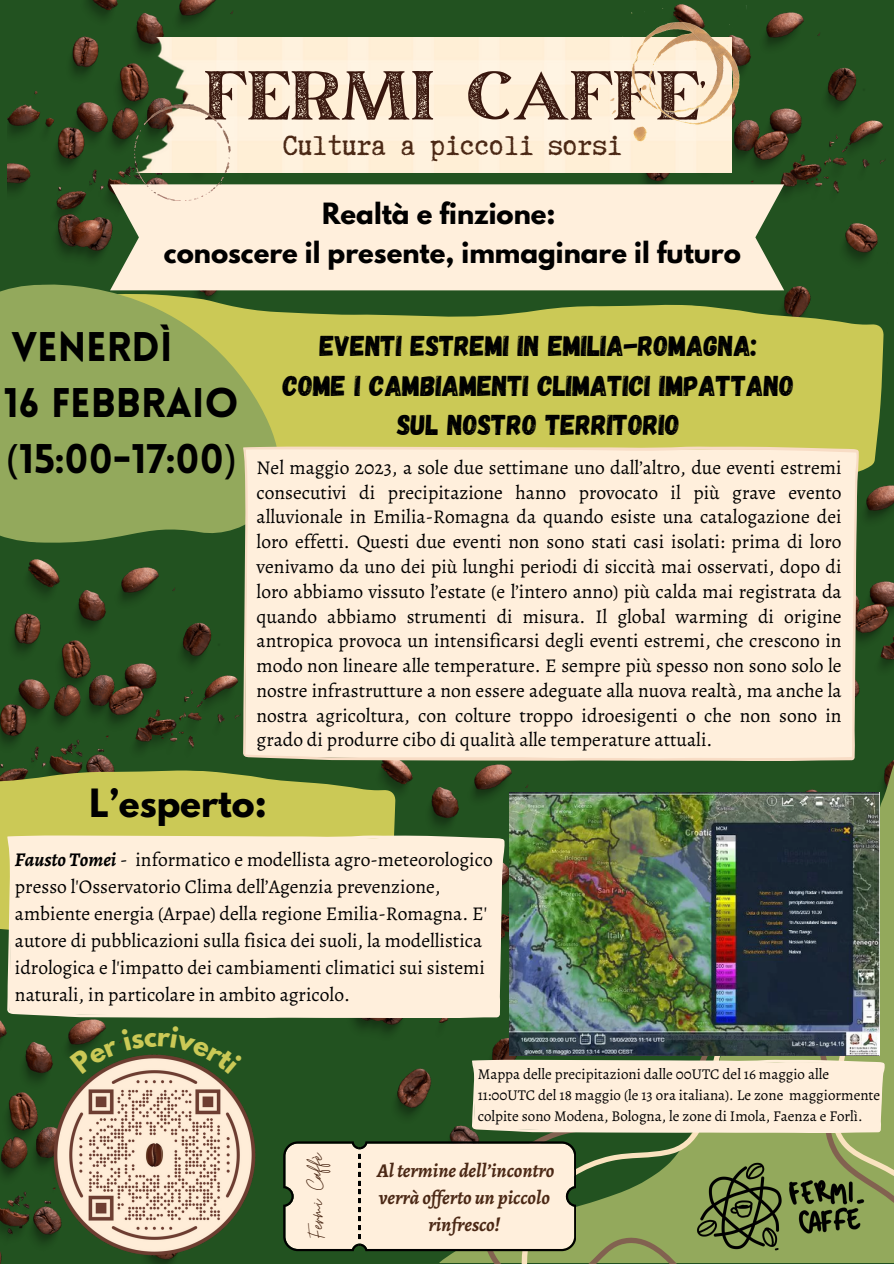
<style>
.page{position:relative;width:894px;height:1264px;background:#fff}
.page>*{position:absolute;margin:0;border:0;box-sizing:border-box;transform-origin:0 0}
.t1{font:82.5px "March Rough";color:#39170e}
.t2{font:900 40.5px/56.2px "Lovelo";color:#000}
.t3{font:700 34.5px "League Spartan";color:#000}
.t4{font:33.15px "Truetypewriter Polygl OTT";color:#4b2815}
.t5{font:28.65px/39.3px "Gagalin";color:#000;text-align:center}
.t6{font:27px "Moon Time";color:#4b2815}
.t7{font:700 25.95px "League Spartan";color:#000}
.t8{font:19.5px/24.8px "Alegreya";color:#000;text-align:justify}
.t9{font:italic 700 19.5px/27px "Alegreya";color:#4b2815;text-align:center}
.t10{font:15px/20.7px "Alegreya";color:#000}
.s1{font-family:"Noto Sans";font-weight:400}
.s2{font-weight:700;font-style:italic}
</style>
<div class="page">
<div style="left:0;top:0;width:893px;height:1263px;background:#225220"></div>
<img style="left:594px;top:5px;width:292px;height:256px">
<img style="left:7px;top:0;width:294px;height:259px">
<div style="left:110px;top:184px;width:673px;height:88px;background:#ffefdc"></div>
<img style="left:858px;top:485px;width:35px;height:209px">
<img style="left:353px;top:761px;width:86px;height:355px">
<svg style="left:439px;top:760px;width:454px;height:191px"></svg>
<svg style="left:441px;top:978px;width:452px;height:285px;fill:#93a95c"></svg>
<svg style="left:113px;top:272px;width:771px;height:253px;background:#b5b95a"></svg>
<svg style="left:0;top:284px;width:279px;height:258px;background:#94a85a"></svg>
<img style="left:0;top:1019px;width:176px;height:244px">
<img style="left:0;top:559px;width:241px;height:178px">
<div style="left:243px;top:446px;width:615px;height:315px;background:#ffefdc"></div>
<svg style="left:0;top:737px;width:396px;height:193px;fill:#cbc956"></svg>
<div style="left:7px;top:835px;width:497px;height:183px;background:#ffefdc"></div>
<div style="left:134px;top:37px;width:596px;height:135px;background:#fff0db"></div>
<img style="left:134px;top:105px;width:96px;height:95px">
<img style="left:609px;top:5px;width:137px;height:136px">
<svg style="left:283px;top:1141px;width:292px;height:110px;background:#ebdecb"></svg>
<img style="left:509px;top:792px;width:370px;height:263px">
<div style="left:471px;top:1059px;width:413px;height:74px;background:#ffefdc"></div>
<img style="left:53px;top:1054px;width:202px;height:201px">
<svg style="left:69px;top:1025px;width:174px;height:49px"></svg>
<h1 class="t1" style="left:205px;top:58px;width:502px">FERMI CAFFE’</h1>
<h4 class="t4" style="left:283px;top:128px;width:340px">Cultura a piccoli sorsi</h4>
<p class="t7" style="left:322px;top:201px;width:235px">Realtà e finzione:</p>
<h3 class="t7" style="left:164px;top:240px;width:578px">conoscere il presente, immaginare il futuro</h3>
<h2 class="t2" style="left:4px;top:322px;width:236px">VENERDÌ<br>16 FEBBRAIO <span class="s1">(</span>15:00-17:00<span class="s1">)</span></h2>
<p class="t5" style="left:283px;top:325px;width:512px">EVENTI ESTREMI IN EMILIA-ROMAGNA:<br>COME I CAMBIAMENTI CLIMATICI IMPATTANO<br>SUL NOSTRO TERRITORIO</p>
<p class="t8" style="left:256px;top:455px;width:586px">Nel maggio 2023, a sole due settimane uno dall’altro, due eventi estremi consecutivi di precipitazione hanno provocato il più grave evento alluvionale in Emilia-Romagna da quando esiste una catalogazione dei loro effetti. Questi due eventi non sono stati casi isolati: prima di loro venivamo da uno dei più lunghi periodi di siccità mai osservati, dopo di loro abbiamo vissuto l’estate (e l’intero anno) più calda mai registrata da quando abbiamo strumenti di misura. Il global warming di origine antropica provoca un intensificarsi degli eventi estremi, che crescono in modo non lineare alle temperature. E sempre più spesso non sono solo le nostre infrastrutture a non essere adeguate alla nuova realtà, ma anche la nostra agricoltura, con colture troppo idroesigenti o che non sono in grado di produrre cibo di qualità alle temperature attuali.</p>
<p class="t3" style="left:89px;top:786px;width:179px">L’esperto:</p>
<p class="t8" style="left:15px;top:845px;width:479px;line-height:27px;text-align:left"><span class="s2">Fausto Tomei</span> - informatico e modellista agro-meteorologico presso l'Osservatorio Clima dell’Agenzia prevenzione, ambiente energia (Arpae) della regione Emilia-Romagna. E' autore di pubblicazioni sulla fisica dei suoli, la modellistica idrologica e l'impatto dei cambiamenti climatici sui sistemi naturali, in particolare in ambito agricolo.</p>
<p class="t6" style="left:300px;top:1238px;width:87px;rotate:-90deg">Fermi Caffè</p>
<p class="t10" style="left:477px;top:1063px;width:404px">Mappa delle precipitazioni dalle 00UTC del 16 maggio alle<br>11:00UTC del 18 maggio (le 13 ora italiana). Le zone maggiormente colpite sono Modena, Bologna, le zone di Imola, Faenza e Forlì.</p>
<h5 class="t9" style="left:377px;top:1156px;width:179px">Altermine dell’incontro verrà of erto un piccolo rinfresco!</h5>
</div>
